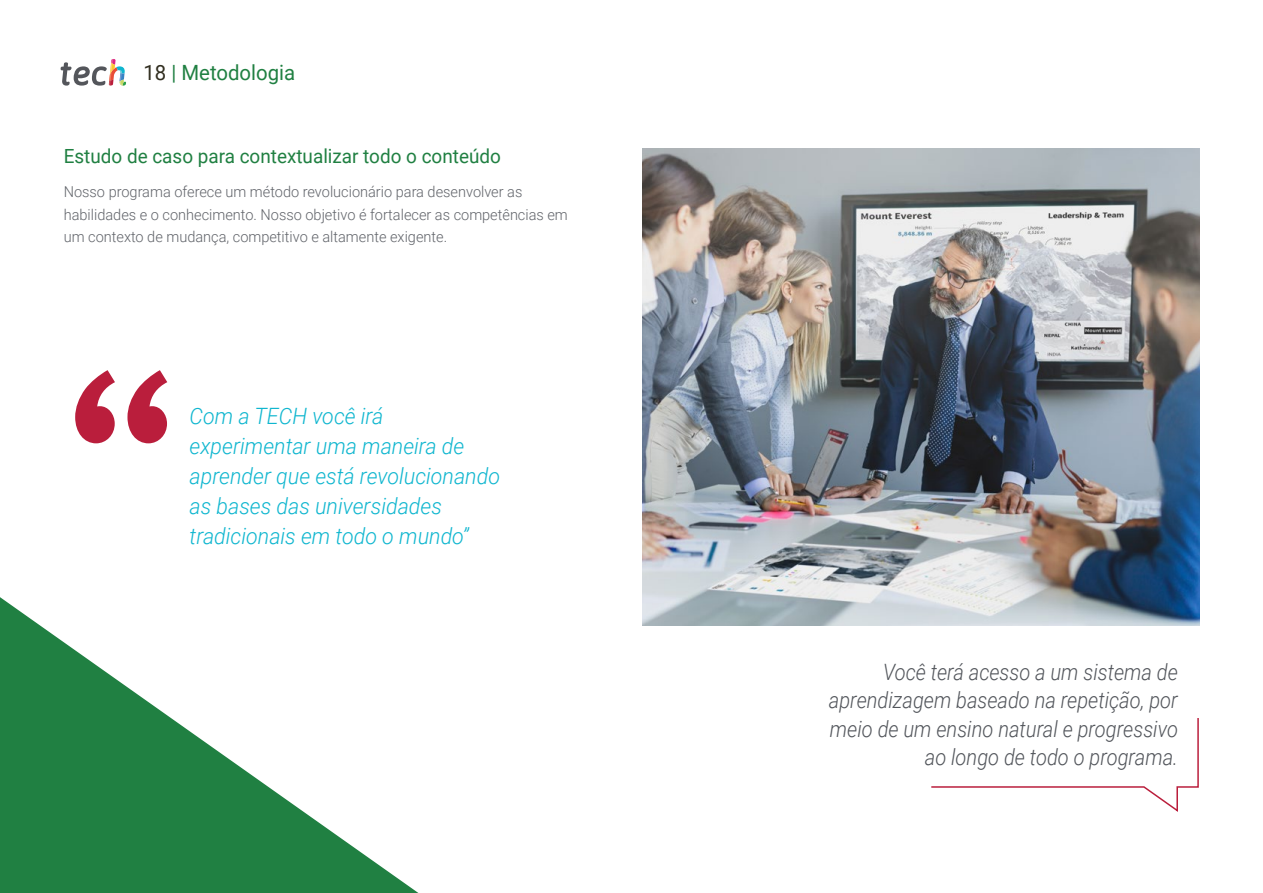
<style>
.page{position:relative;width:1263px;height:893px;background:#fff}
.page>*{position:absolute;margin:0;border:0;box-sizing:border-box;transform-origin:0 0}
.t1{font:italic 300 22.5px/28.5px "Roboto";color:#52555b;text-align:right;scale:.89 1}
.t2{font:italic 300 22.5px/30px "Roboto";color:#0fb6cf;scale:.95 1}
.t3{font:21px "Roboto";color:#208042}
.t4{font:19.5px "Roboto";color:#208042}
.t5{font:300 15px/22.5px "Roboto";color:#61646a}
.s1{color:#312e20}
</style>
<div class="page">
<svg style="left:61px;top:59px;width:65px;height:27px"></svg>
<svg style="left:0;top:597px;width:419px;height:296px"></svg>
<svg style="left:931px;top:718px;width:268px;height:94px"></svg>
<svg style="left:75px;top:370px;width:92px;height:73px"></svg>
<img style="left:642px;top:149px;width:557px;height:477px">
<h2 class="t3" style="left:144px;top:57px;width:153px"><span class="s1">18</span> | Metodologia</h2>
<h3 class="t4" style="left:64px;top:143px;width:439px">Estudo de caso para contextualizar todo o conteúdo</h3>
<p class="t5" style="left:64px;top:180px;width:506px">Nosso programa oferece um método revolucionário para desenvolver as habilidades e o conhecimento. Nosso objetivo é fortalecer as competências em um contexto de mudança, competitivo e altamente exigente.</p>
<h1 class="t2" style="left:190px;top:400px;width:328px">Com a TECH você irá experimentar uma maneira de aprender que está revolucionando as bases das universidades tradicionais em todo o mundo”</h1>
<h1 class="t1" style="left:829px;top:656px;width:394px">Você terá acesso a um sistema de aprendizagem baseado na repetição, por meio de um ensino natural e progressivo ao longo de todo o programa.</h1>
</div>
